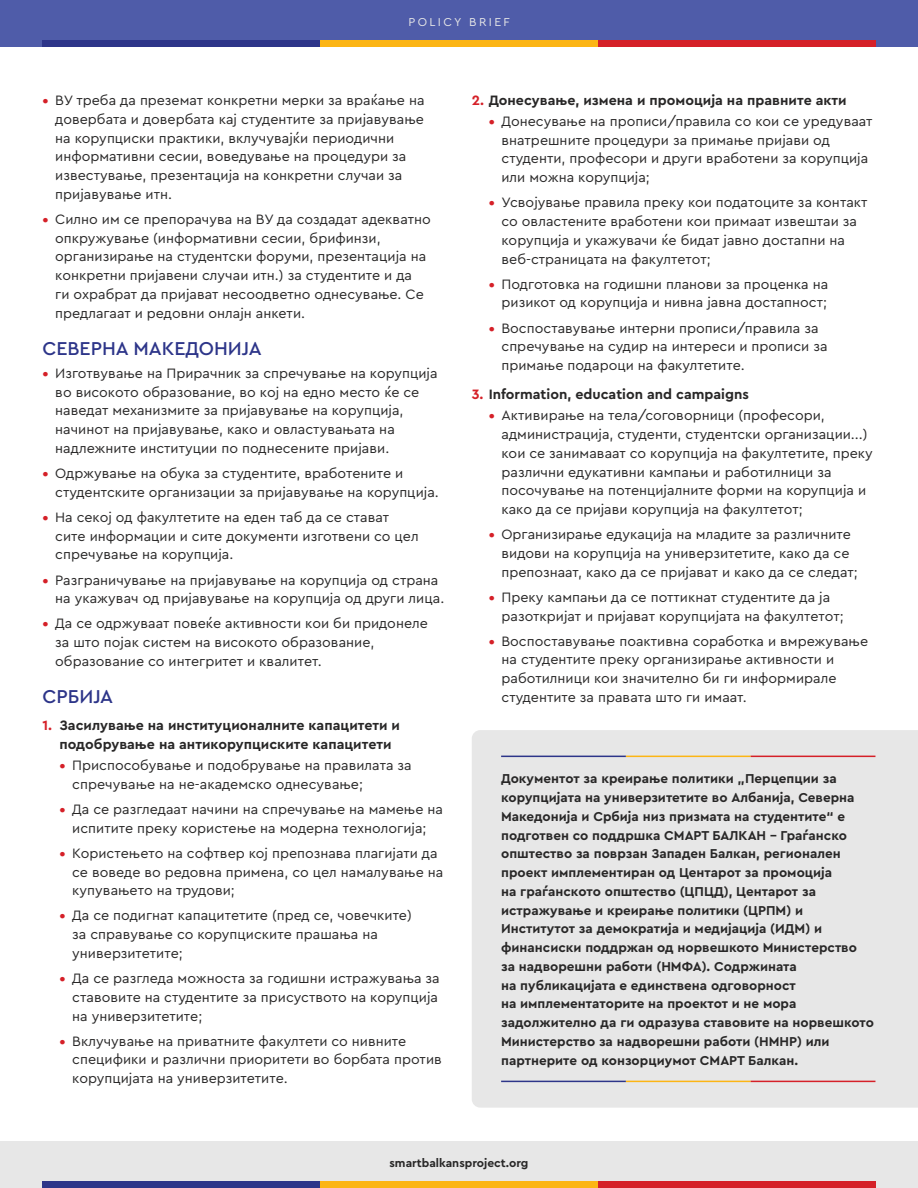
<style>
.page{position:relative;width:918px;height:1188px;background:#fff}
.page>*{position:absolute;margin:0;border:0;box-sizing:border-box;transform-origin:0 0}
.t1{font:500 19.5px "Cera Pro";color:#2d3589}
.t2{font:14.25px/18.8px "Cera Pro";color:#282727}
.t3{font:700 14.25px/18.8px "Cera Pro";color:#282727;text-align:center}
.t4{font:700 13.5px/18.8px "Cera Pro";color:#282727}
.t5{font:700 12px "Cera Pro";color:#282727}
.t6{font:12px "Cera Pro";letter-spacing:.2em;color:#e7e7e7}
.s1{font-weight:700;color:#d52028}
.s2{color:#d52028}
</style>
<div class="page">
<div style="left:0;top:0;width:918px;height:47px;background:#4f5ca9"></div>
<div style="left:0;top:1141px;width:918px;height:47px;background:#e7e7e7"></div>
<div style="left:320px;top:1182px;width:278px;height:6px;background:#fcb515"></div>
<div style="left:598px;top:1182px;width:277px;height:6px;background:#d52028"></div>
<div style="left:43px;top:1182px;width:277px;height:6px;background:#2d3589"></div>
<div style="left:320px;top:41px;width:278px;height:6px;background:#fcb515"></div>
<div style="left:598px;top:41px;width:277px;height:6px;background:#d52028"></div>
<div style="left:43px;top:41px;width:277px;height:6px;background:#2d3589"></div>
<div style="left:472px;top:730px;width:446px;height:378px;background:#e7e7e7"></div>
<hr style="left:501px;top:756px;width:125px;height:1px;background:#2d3589">
<hr style="left:501px;top:1081px;width:125px;height:1px;background:#2d3589">
<hr style="left:626px;top:756px;width:125px;height:1px;background:#fcb515">
<hr style="left:626px;top:1081px;width:125px;height:1px;background:#fcb515">
<hr style="left:751px;top:756px;width:124px;height:1px;background:#d52028">
<hr style="left:751px;top:1081px;width:124px;height:1px;background:#d52028">
<p class="t6" style="left:408px;top:14px;width:103px">POLICY BRIEF</p>
<p class="t2" style="left:55px;top:90px;width:371px;text-indent:-13px"><span class="s1">•</span> ВУ треба да преземат конкретни мерки за враќање на довербата и довербата кај студентите за пријавување на корупциски практики, вклучувајќи периодични информативни сесии, воведување на процедури за известување, презентација на конкретни случаи за пријавување итн.</p>
<p class="t2" style="left:55px;top:209px;width:377px;text-indent:-13px"><span class="s1">•</span> Силно им се препорачува на ВУ да создадат адекватно опкружување (информативни сесии, брифинзи, организирање на студентски форуми, презентација на конкретни пријавени случаи итн.) за студентите и да<br>ги охрабрат да пријават несоодветно однесување. Се предлагаат и редовни онлајн анкети.</p>
<h1 class="t1" style="left:43px;top:335px;width:221px">СЕВЕРНА МАКЕДОНИЈА</h1>
<p class="t2" style="left:55px;top:363px;width:384px;text-indent:-13px"><span class="s1">•</span> Изготвување на Прирачник за спречување на корупција во високото образование, во кој на едно место ќе се наведат механизмите за пријавување на корупција, начинот на пријавување, како и овластувањата на надлежните институции по поднесените пријави.</p>
<p class="t2" style="left:55px;top:463px;width:385px;text-indent:-13px"><span class="s1">•</span> Одржување на обука за студентите, вработените и студентските организации за пријавување на корупција.</p>
<p class="t2" style="left:55px;top:507px;width:365px;text-indent:-13px"><span class="s1">•</span> На секој од факултетите на еден таб да се стават сите информации и сите документи изготвени со цел спречување на корупција.</p>
<p class="t2" style="left:55px;top:570px;width:391px;text-indent:-13px"><span class="s1">•</span> Разграничување на пријавување на корупција од страна на укажувач од пријавување на корупција од други лица.</p>
<p class="t2" style="left:55px;top:614px;width:374px;text-indent:-13px"><span class="s1">•</span> Да се одржуваат повеќе активности кои би придонеле за што појак систем на високото образование, образование со интегритет и квалитет.</p>
<h1 class="t1" style="left:43px;top:684px;width:72px">СРБИЈА</h1>
<p class="t3" style="left:43px;top:716px;width:359px"><span class="s2">1.</span> Засилување на институционалните капацитети и подобрување на антикорупциските капацитети</p>
<p class="t2" style="left:72px;top:755px;width:341px;text-indent:-13px"><span class="s1">•</span> Приспособување и подобрување на правилата за спречување на не-академско однесување;</p>
<p class="t2" style="left:60px;top:799px;width:385px;text-align:center"><span class="s1">•</span> Да се разгледаат начини на спречување на мамење на испитите преку користење на модерна технологија;</p>
<p class="t2" style="left:72px;top:843px;width:373px;text-indent:-13px"><span class="s1">•</span> Користењето на софтвер кој препознава плагијати да се воведе во редовна примена, со цел намалување на купувањето на трудови;</p>
<p class="t2" style="left:72px;top:906px;width:341px;text-indent:-13px"><span class="s1">•</span> Да се подигнат капацитетите (пред се, човечките) за справување со корупциските прашања на универзитетите;</p>
<p class="t2" style="left:72px;top:968px;width:369px;text-indent:-13px"><span class="s1">•</span> Да се разгледа можноста за годишни истражувања за ставовите на студентите за присуството на корупција на универзитетите;</p>
<p class="t2" style="left:72px;top:1031px;width:371px;text-indent:-13px"><span class="s1">•</span> Вклучување на приватните факултети со нивните специфики и различни приоритети во борбата против корупцијата на универзитетите.</p>
<p class="t3" style="left:472px;top:90px;width:377px"><span class="s2">2.</span> Донесување, измена и промоција на правните акти</p>
<p class="t2" style="left:502px;top:111px;width:373px;text-indent:-13px"><span class="s1">•</span> Донесување на прописи/правила со кои се уредуваат внатрешните процедури за примање пријави од студенти, професори и други вработени за корупција или можна корупција;</p>
<p class="t2" style="left:502px;top:193px;width:368px;text-indent:-13px"><span class="s1">•</span> Усвојување правила преку кои податоците за контакт со овластените вработени кои примаат извештаи за корупција и укажувачи ќе бидат јавно достапни на веб-страницата на факултетот;</p>
<p class="t2" style="left:489px;top:274px;width:341px;text-align:right"><span class="s1">•</span> Подготовка на годишни планови за проценка на ризикот од корупција и нивна јавна достапност;</p>
<p class="t2" style="left:502px;top:318px;width:328px;text-indent:-13px"><span class="s1">•</span> Воспоставување интерни прописи/правила за спречување на судир на интереси и прописи за примање подароци на факултетите.</p>
<p class="t3" style="left:472px;top:385px;width:279px"><span class="s2">3.</span> Information, education and campaigns</p>
<p class="t2" style="left:502px;top:406px;width:373px;text-indent:-13px"><span class="s1">•</span> Активирање на тела/соговорници (професори, администрација, студенти, студентски организации...) кои се занимаваат со корупција на факултетите, преку различни едукативни кампањи и работилници за посочување на потенцијалните форми на корупција и како да се пријави корупција на факултетот;</p>
<p class="t2" style="left:502px;top:524px;width:358px;text-indent:-13px"><span class="s1">•</span> Организирање едукација на младите за различните видови на корупција на универзитетите, како да се препознаат, како да се пријават и како да се следат;</p>
<p class="t2" style="left:502px;top:587px;width:344px;text-indent:-13px"><span class="s1">•</span> Преку кампањи да се поттикнат студентите да ја разоткријат и пријават корупцијата на факултетот;</p>
<p class="t2" style="left:502px;top:631px;width:368px;text-indent:-13px"><span class="s1">•</span> Воспоставување поактивна соработка и вмрежување на студентите преку организирање активности и работилници кои значително би ги информирале студентите за правата што ги имаат.</p>
<p class="t4" style="left:501px;top:769px;width:374px">Документот за креирање политики „Перцепции за корупцијата на универзитетите во Албанија, Северна Македонија и Србија низ призмата на студентите“ е подготвен со поддршка СМАРТ БАЛКАН – Граѓанско општество за поврзан Западен Балкан, регионален проект имплементиран од Центарот за промоција<br>на граѓанското општество (ЦПЦД), Центарот за истражување и креирање политики (ЦРПМ) и Институтот за демократија и медијација (ИДМ) и финансиски поддржан од норвешкото Министерство за надворешни работи (НМФА). Содржината<br>на публикацијата е единствена одговорност<br>на имплементаторите на проектот и не мора задолжително да ги одразува ставовите на норвешкото Министерство за надворешни работи (НМНР) или партнерите од конзорциумот СМАРТ Балкан.</p>
<p class="t5" style="left:390px;top:1155px;width:140px">smartbalkansproject.org</p>
</div>
